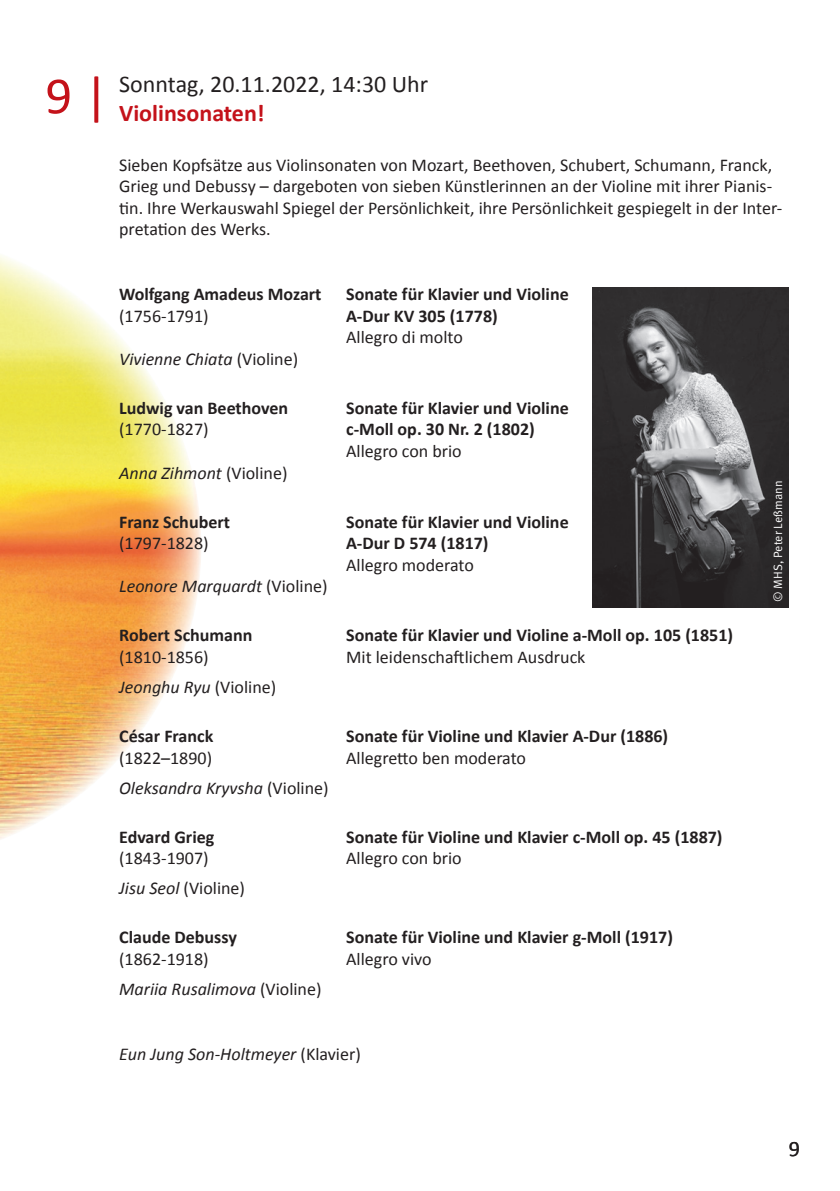
<style>
.page{position:relative;width:840px;height:1191px;background:#fff}
.page>*{position:absolute;margin:0;border:0;box-sizing:border-box;transform-origin:0 0}
.t1{font:52.8px "Calibri";color:#c4121a}
.t2{font:24px "Calibri";color:#231f20}
.t3{font:700 24px "Calibri";color:#c4121a}
.t4{font:22px "Calibri";color:#231f20}
.t5{font:18px/21.6px "Calibri";color:#231f20}
.t6{font:700 18px "Calibri";color:#231f20}
.t7{font:italic 18px "Calibri";color:#231f20}
.t8{font:12px "Meta Pro Norm";color:#fff}
.s1{font-style:normal}
.s2{font-style:italic}
</style>
<div class="page">
<img style="left:0;top:255px;width:201px;height:585px">
<img style="left:592px;top:288px;width:196px;height:319px">
<h1 class="t1" style="left:45px;top:62px;width:64px">9 |</h1>
<h2 class="t2" style="left:119px;top:69px;width:310px">Sonntag, 20.11.2022, 14:30 Uhr</h2>
<h2 class="t3" style="left:119px;top:97px;width:147px">Violinsonaten!</h2>
<p class="t5" style="left:119px;top:154px;width:664px">Sieben Kopfsätze aus Violinsonaten von Mozart, Beethoven, Schubert, Schumann, Franck, Grieg und Debussy – dargeboten von sieben Künstlerinnen an der Violine mit ihrer Pianis&shy;tin. Ihre Werkauswahl Spiegel der Persönlichkeit, ihre Persönlichkeit gespiegelt in der Inter&shy;pretation des Werks.</p>
<p class="t6" style="left:119px;top:283px;width:204px">Wolfgang Amadeus Mozart</p>
<p class="t6" style="left:346px;top:283px;width:224px">Sonate für Klavier und Violine</p>
<p class="t5" style="left:119px;top:305px;width:91px">(1756-1791)</p>
<p class="t6" style="left:346px;top:304px;width:153px">A-Dur KV 305 (1778)</p>
<p class="t5" style="left:346px;top:327px;width:118px">Allegro di molto</p>
<p class="t7" style="left:119px;top:347px;width:180px">Vivienne Chiata <span class="s1">(Violine)</span></p>
<p class="t6" style="left:119px;top:396px;width:170px">Ludwig van Beethoven</p>
<p class="t6" style="left:346px;top:396px;width:224px">Sonate für Klavier und Violine</p>
<p class="t5" style="left:119px;top:419px;width:91px">(1770-1827)</p>
<p class="t6" style="left:346px;top:418px;width:190px">c-Moll op. 30 Nr. 2 (1802)</p>
<p class="t5" style="left:346px;top:440px;width:117px">Allegro con brio</p>
<p class="t7" style="left:119px;top:460px;width:170px">Anna Zihmont <span class="s1">(Violine)</span></p>
<p class="t6" style="left:119px;top:510px;width:112px">Franz Schubert</p>
<p class="t6" style="left:346px;top:510px;width:224px">Sonate für Klavier und Violine</p>
<p class="t5" style="left:119px;top:532px;width:91px">(1797-1828)</p>
<p class="t6" style="left:346px;top:532px;width:144px">A-Dur D 574 (1817)</p>
<p class="t5" style="left:346px;top:554px;width:129px">Allegro moderato</p>
<p class="t7" style="left:119px;top:574px;width:210px">Leonore Marquardt <span class="s1">(Violine)</span></p>
<p class="t6" style="left:119px;top:624px;width:135px">Robert Schumann</p>
<p class="t6" style="left:346px;top:624px;width:388px">Sonate für Klavier und Violine a-Moll op. 105 (1851)</p>
<p class="t5" style="left:119px;top:646px;width:91px">(1810-1856)</p>
<p class="t5" style="left:346px;top:646px;width:241px">Mit leidenschaftlichem Ausdruck</p>
<p class="t7" style="left:119px;top:675px;width:158px">Jeonghu Ryu <span class="s1">(Violine)</span></p>
<p class="t6" style="left:119px;top:724px;width:96px">César Franck</p>
<p class="t6" style="left:346px;top:724px;width:323px">Sonate für Violine und Klavier A-Dur (1886)</p>
<p class="t5" style="left:119px;top:747px;width:94px">(1822–1890)</p>
<p class="t5" style="left:346px;top:747px;width:181px">Allegretto ben moderato</p>
<p class="t7" style="left:119px;top:775px;width:211px">Oleksandra Kryvsha <span class="s1">(Violine)</span></p>
<p class="t6" style="left:119px;top:825px;width:97px">Edvard Grieg</p>
<p class="t6" style="left:346px;top:825px;width:377px">Sonate für Violine und Klavier c-Moll op. 45 (1887)</p>
<p class="t5" style="left:119px;top:847px;width:91px">(1843-1907)</p>
<p class="t5" style="left:346px;top:847px;width:117px">Allegro con brio</p>
<p class="t5" style="left:119px;top:877px;width:127px"><span class="s2">Jisu Seol</span> (Violine)</p>
<p class="t6" style="left:119px;top:925px;width:119px">Claude Debussy</p>
<p class="t6" style="left:346px;top:925px;width:328px">Sonate für Violine und Klavier g-Moll (1917)</p>
<p class="t5" style="left:119px;top:948px;width:91px">(1862-1918)</p>
<p class="t5" style="left:346px;top:948px;width:87px">Allegro vivo</p>
<p class="t7" style="left:119px;top:976px;width:204px">Mariia Rusalimova <span class="s1">(Violine)</span></p>
<p class="t7" style="left:119px;top:1041px;width:243px">Eun Jung Son-Holtmeyer <span class="s1">(Klavier)</span></p>
<p class="t8" style="left:768px;top:602px;width:123px;rotate:-90deg">© MHS, Peter Leßmann</p>
<p class="t4" style="left:788px;top:1135px;width:13px">9</p>
</div>
